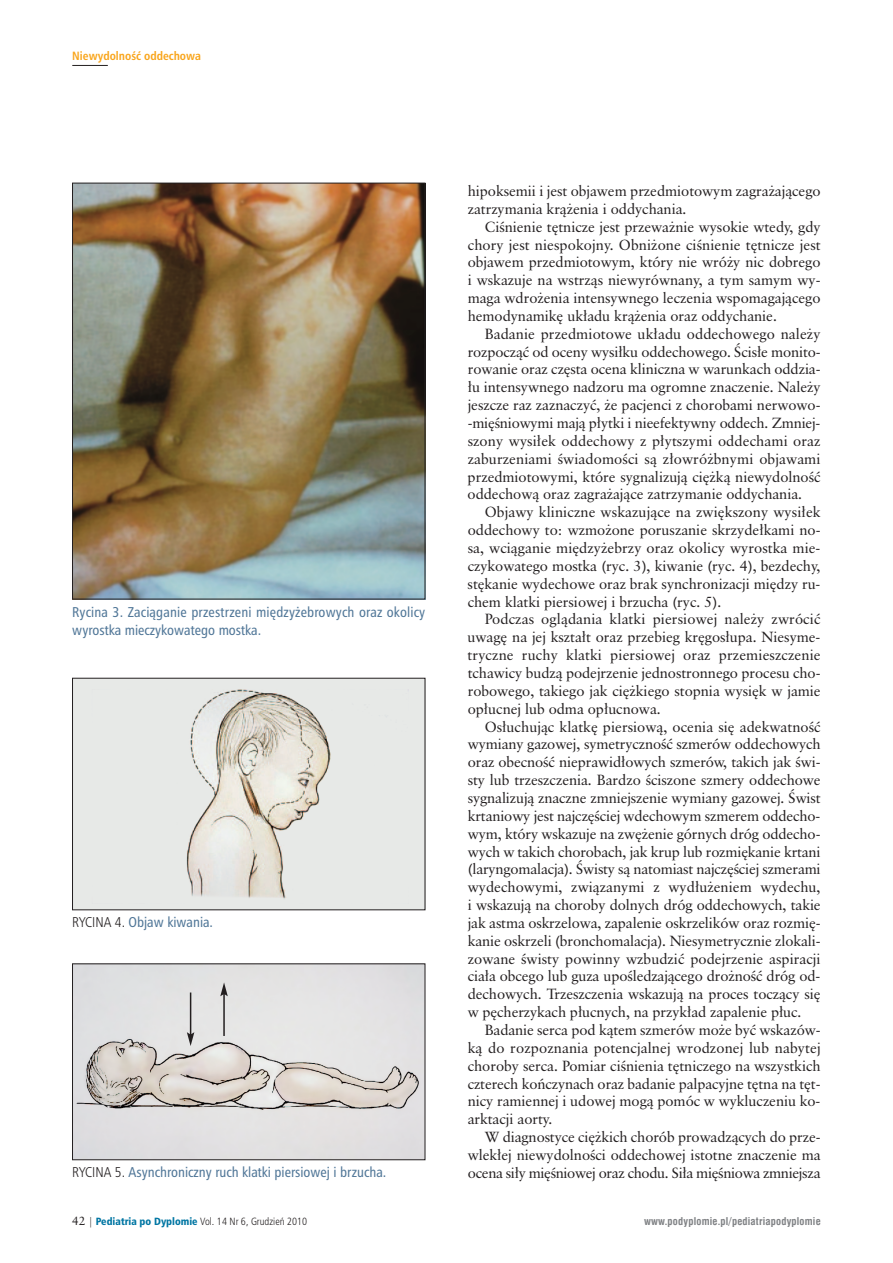
<style>
.page{position:relative;width:893px;height:1263px;background:#fff}
.page>*{position:absolute;margin:0;border:0;box-sizing:border-box;transform-origin:0 0}
.t1{font:14.7px "Class Garmnd EU";letter-spacing:-.005em;color:#231f20}
.t2{font:14.7px "Class Garmnd EU";letter-spacing:-.025em;color:#231f20}
.t3{font:14.25px/18px "Humnst 777 Cn EU";color:#517798}
.t4{font:700 12px "Humnst 777 Cn EU";color:#f9a51b}
.t5{font:10.5px "Humnst 777 Lt Cn EU";color:#231f20}
.t6{font:700 10.5px "Swis 721 Cn EU";letter-spacing:.02em;color:#808285}
.s1{font-family:"Humnst 777 Lt Cn EU";color:#231f20}
.s2{font-family:"Class Garmnd EU";font-size:12px}
.s3{font-family:"Humnst 777 Blk Cn EU";color:#0076a3}
</style>
<div class="page">
<img style="left:72px;top:64px;width:354px;height:1097px">
<p class="t4" style="left:72px;top:48px;width:130px">Niewydolność oddechowa</p>
<p class="t3" style="left:72px;top:603px;width:354px">Rycina 3. Zaciąganie przestrzeni międzyżebrowych oraz okolicy wyrostka mieczykowatego mostka.</p>
<p class="t3" style="left:72px;top:913px;width:142px"><span class="s1">RYCINA 4.</span> Objaw kiwania.</p>
<p class="t3" style="left:72px;top:1163px;width:316px"><span class="s1">RYCINA 5.</span> Asynchroniczny ruch klatki piersiowej i brzucha.</p>
<p class="t5" style="left:72px;top:1215px;width:237px"><span class="s2">42</span> | <span class="s3">Pediatria po Dyplomie</span> Vol. 14 Nr 6, Grudzień 2010</p>
<p class="t1" style="left:468px;top:182px;width:354px">hipoksemii i jest objawem przedmiotowym zagrażającego</p>
<p class="t1" style="left:468px;top:200px;width:220px">zatrzymania krążenia i oddychania.</p>
<p class="t1" style="left:485px;top:217px;width:337px">Ciśnienie tętnicze jest przeważnie wysokie wtedy, gdy</p>
<p class="t1" style="left:468px;top:235px;width:354px">chory jest niespokojny. Obniżone ciśnienie tętnicze jest</p>
<p class="t1" style="left:468px;top:253px;width:354px">objawem przedmiotowym, który nie wróży nic dobrego</p>
<p class="t1" style="left:468px;top:271px;width:354px">i wskazuje na wstrząs niewyrównany, a tym samym wy-</p>
<p class="t1" style="left:468px;top:289px;width:354px">maga wdrożenia intensywnego leczenia wspomagającego</p>
<p class="t1" style="left:468px;top:307px;width:311px">hemodynamikę układu krążenia oraz oddychanie.</p>
<p class="t1" style="left:485px;top:325px;width:337px">Badanie przedmiotowe układu oddechowego należy</p>
<p class="t1" style="left:468px;top:342px;width:354px">rozpocząć od oceny wysiłku oddechowego. Ścisłe monito-</p>
<p class="t1" style="left:468px;top:360px;width:354px">rowanie oraz częsta ocena kliniczna w warunkach oddzia-</p>
<p class="t1" style="left:468px;top:378px;width:354px">łu intensywnego nadzoru ma ogromne znaczenie. Należy</p>
<p class="t1" style="left:468px;top:396px;width:354px">jeszcze raz zaznaczyć, że pacjenci z chorobami nerwowo-</p>
<p class="t1" style="left:468px;top:414px;width:354px">-mięśniowymi mają płytki i nieefektywny oddech. Zmniej-</p>
<p class="t1" style="left:468px;top:432px;width:354px">szony wysiłek oddechowy z płytszymi oddechami oraz</p>
<p class="t1" style="left:468px;top:450px;width:354px">zaburzeniami świadomości są złowróżbnymi objawami</p>
<p class="t1" style="left:468px;top:467px;width:354px">przedmiotowymi, które sygnalizują ciężką niewydolność</p>
<p class="t1" style="left:468px;top:485px;width:336px">oddechową oraz zagrażające zatrzymanie oddychania.</p>
<p class="t1" style="left:485px;top:503px;width:337px">Objawy kliniczne wskazujące na zwiększony wysiłek</p>
<p class="t1" style="left:468px;top:521px;width:354px">oddechowy to: wzmożone poruszanie skrzydełkami no-</p>
<p class="t1" style="left:468px;top:539px;width:354px">sa, wciąganie międzyżebrzy oraz okolicy wyrostka mie-</p>
<p class="t1" style="left:468px;top:557px;width:354px">czykowatego mostka (ryc. 3), kiwanie (ryc. 4), bezdechy,</p>
<p class="t1" style="left:468px;top:574px;width:354px">stękanie wydechowe oraz brak synchronizacji między ru-</p>
<p class="t1" style="left:468px;top:592px;width:255px">chem klatki piersiowej i brzucha (ryc. 5).</p>
<p class="t1" style="left:485px;top:610px;width:337px">Podczas oglądania klatki piersiowej należy zwrócić</p>
<p class="t1" style="left:468px;top:628px;width:354px">uwagę na jej kształt oraz przebieg kręgosłupa. Niesyme-</p>
<p class="t1" style="left:468px;top:646px;width:355px">tryczne ruchy klatki piersiowej oraz przemieszczenie</p>
<p class="t1" style="left:468px;top:664px;width:354px">tchawicy budzą podejrzenie jednostronnego procesu cho-</p>
<p class="t1" style="left:468px;top:682px;width:354px">robowego, takiego jak ciężkiego stopnia wysięk w jamie</p>
<p class="t1" style="left:468px;top:699px;width:195px">opłucnej lub odma opłucnowa.</p>
<p class="t1" style="left:485px;top:717px;width:337px">Osłuchując klatkę piersiową, ocenia się adekwatność</p>
<p class="t1" style="left:468px;top:735px;width:354px">wymiany gazowej, symetryczność szmerów oddechowych</p>
<p class="t1" style="left:468px;top:753px;width:354px">oraz obecność nieprawidłowych szmerów, takich jak świ-</p>
<p class="t1" style="left:468px;top:771px;width:354px">sty lub trzeszczenia. Bardzo ściszone szmery oddechowe</p>
<p class="t1" style="left:468px;top:789px;width:354px">sygnalizują znaczne zmniejszenie wymiany gazowej. Świst</p>
<p class="t1" style="left:468px;top:807px;width:354px">krtaniowy jest najczęściej wdechowym szmerem oddecho-</p>
<p class="t1" style="left:468px;top:824px;width:354px">wym, który wskazuje na zwężenie górnych dróg oddecho-</p>
<p class="t1" style="left:468px;top:842px;width:354px">wych w takich chorobach, jak krup lub rozmiękanie krtani</p>
<p class="t1" style="left:468px;top:860px;width:354px">(laryngomalacja). Świsty są natomiast najczęściej szmerami</p>
<p class="t1" style="left:468px;top:878px;width:354px">wydechowymi, związanymi z wydłużeniem wydechu,</p>
<p class="t1" style="left:468px;top:896px;width:354px">i wskazują na choroby dolnych dróg oddechowych, takie</p>
<p class="t1" style="left:468px;top:914px;width:354px">jak astma oskrzelowa, zapalenie oskrzelików oraz rozmię-</p>
<p class="t1" style="left:468px;top:931px;width:354px">kanie oskrzeli (bronchomalacja). Niesymetrycznie zlokali-</p>
<p class="t1" style="left:468px;top:949px;width:354px">zowane świsty powinny wzbudzić podejrzenie aspiracji</p>
<p class="t1" style="left:468px;top:967px;width:354px">ciała obcego lub guza upośledzającego drożność dróg od-</p>
<p class="t1" style="left:468px;top:985px;width:354px">dechowych. Trzeszczenia wskazują na proces toczący się</p>
<p class="t1" style="left:468px;top:1003px;width:335px">w pęcherzykach płucnych, na przykład zapalenie płuc.</p>
<p class="t1" style="left:485px;top:1021px;width:337px">Badanie serca pod kątem szmerów może być wskazów-</p>
<p class="t1" style="left:468px;top:1039px;width:354px">ką do rozpoznania potencjalnej wrodzonej lub nabytej</p>
<p class="t1" style="left:468px;top:1056px;width:354px">choroby serca. Pomiar ciśnienia tętniczego na wszystkich</p>
<p class="t1" style="left:468px;top:1074px;width:354px">czterech kończynach oraz badanie palpacyjne tętna na tęt-</p>
<p class="t1" style="left:468px;top:1092px;width:354px">nicy ramiennej i udowej mogą pomóc w wykluczeniu ko-</p>
<p class="t1" style="left:468px;top:1110px;width:86px">arktacji aorty.</p>
<p class="t1" style="left:485px;top:1128px;width:337px">W diagnostyce ciężkich chorób prowadzących do prze-</p>
<p class="t1" style="left:468px;top:1146px;width:354px">wlekłej niewydolności oddechowej istotne znaczenie ma</p>
<p class="t2" style="left:468px;top:1164px;width:354px">ocena siły mięśniowej oraz chodu. Siła mięśniowa zmniejsza</p>
<p class="t6" style="left:644px;top:1214px;width:178px">www.podyplomie.pl/pediatriapodyplomie</p>
</div>
